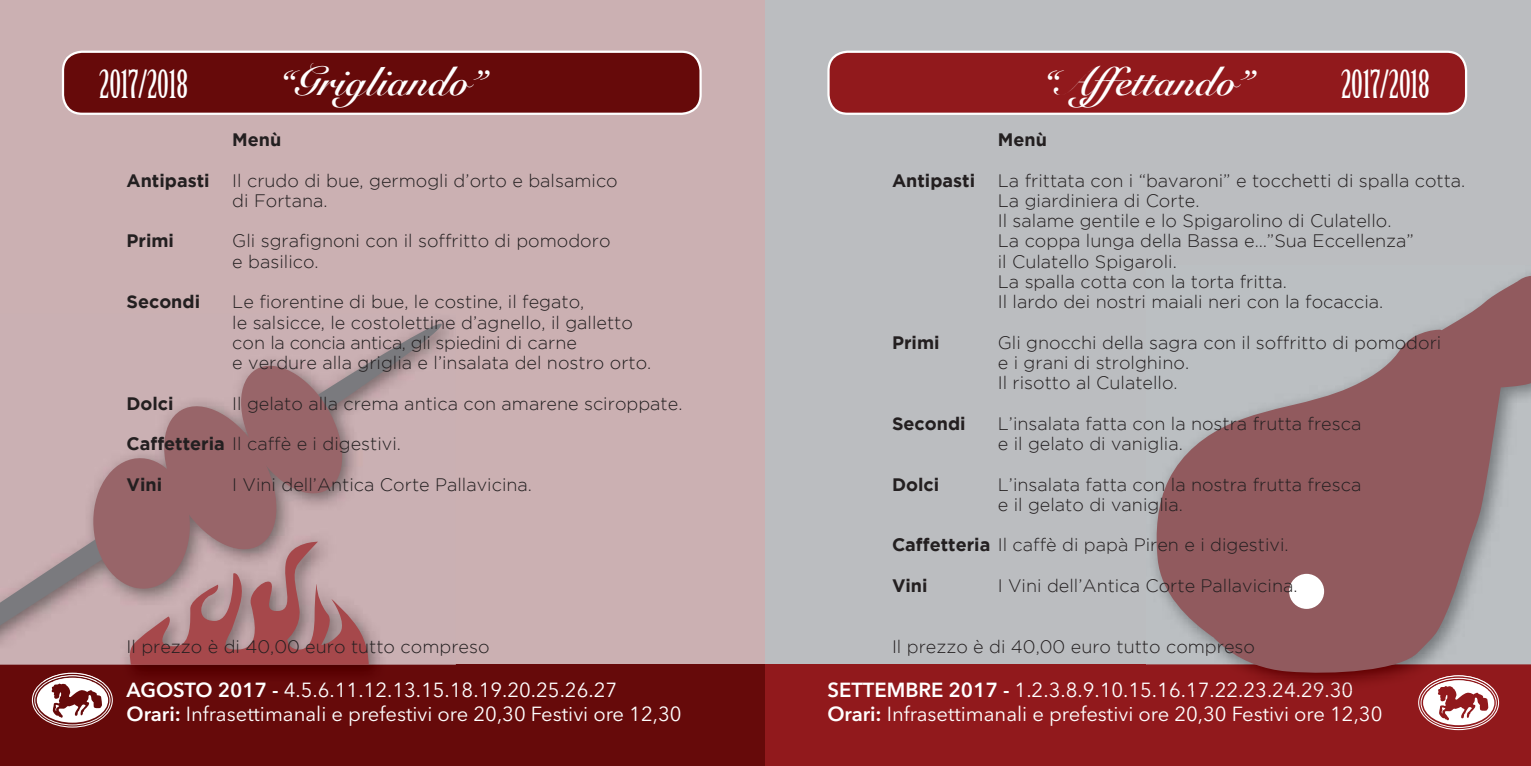
<style>
.page{position:relative;width:1531px;height:766px;background:#fff}
.page>*{position:absolute;margin:0;border:0;box-sizing:border-box;transform-origin:0 0}
.t1{font:700 40.5px "Snell Roundhand";color:#fff}
.t2{font:38.25px "Birch Std";color:#fff}
.t3{font:20.25px/24.3px "Avenir Next LT Pro";color:#fff}
.t4{font:300 18px/20.2px "Gotham";color:#231f20}
.t5{font:700 18px "Gotham";color:#231f20}
.s1{font-weight:700}
.s2{font-weight:600}
.s3{color:#fafbfb}
.s4{color:#edeeef}
.s5{color:#e3e4e5}
</style>
<div class="page">
<div style="left:0;top:0;width:765px;height:765px;background:#cbb0b2"></div>
<div style="left:0;top:664px;width:765px;height:101px;background:#660a0a"></div>
<div style="left:63px;top:52px;width:637px;height:62px;background:#660a0a;border-radius:19px"></div>
<div style="left:62px;top:51px;width:640px;height:64px;border:2px solid #fff;border-radius:19px"></div>
<svg style="left:32px;top:681px;width:81px;height:46px"></svg>
<div style="left:765px;top:0;width:766px;height:765px;background:#bbbdc0"></div>
<div style="left:765px;top:664px;width:766px;height:101px;background:#91191c"></div>
<div style="left:828px;top:52px;width:638px;height:62px;background:#91191c;border-radius:19px"></div>
<div style="left:827px;top:51px;width:640px;height:64px;border:2px solid #fff;border-radius:19px"></div>
<svg style="left:1418px;top:689px;width:81px;height:41px"></svg>
<img style="left:1146px;top:273px;width:385px;height:410px">
<img style="left:1146px;top:681px;width:206px;height:3px">
<img style="left:1422px;top:675px;width:72px;height:14px">
<img style="left:1426px;top:677px;width:65px;height:12px">
<img style="left:1429px;top:680px;width:59px;height:9px">
<img style="left:1438px;top:686px;width:16px;height:3px">
<svg style="left:1155px;top:275px;width:376px;height:400px;fill:#915a5e"></svg>
<div style="left:1289px;top:573px;width:35px;height:35px;background:#fff;border-radius:50%"></div>
<img style="left:0;top:664px;width:456px;height:10px">
<img style="left:42px;top:672px;width:60px;height:9px">
<img style="left:47px;top:675px;width:51px;height:6px">
<img style="left:52px;top:677px;width:41px;height:4px">
<svg style="left:0;top:322px;width:443px;height:318px"></svg>
<svg style="left:87px;top:357px;width:282px;height:307px"></svg>
<h1 class="t1" style="left:279px;top:57px;width:208px">“Grigliando”</h1>
<h2 class="t2" style="left:99px;top:70px;width:90px">2017/2018</h2>
<h1 class="t1" style="left:1042px;top:57px;width:211px">“Affettando”</h1>
<p class="t5" style="left:232px;top:133px;width:51px">Menù</p>
<p class="t5" style="left:998px;top:133px;width:51px">Menù</p>
<h2 class="t2" style="left:1341px;top:70px;width:90px">2017/2018</h2>
<p class="t5" style="left:126px;top:173px;width:85px">Antipasti</p>
<p class="t4" style="left:232px;top:171px;width:387px">Il crudo di bue, germogli d’orto e balsamico di Fortana.</p>
<p class="t5" style="left:126px;top:234px;width:49px">Primi</p>
<p class="t4" style="left:232px;top:232px;width:380px">Gli sgrafignoni con il soffritto di pomodoro e basilico.</p>
<p class="t5" style="left:126px;top:295px;width:75px">Secondi</p>
<p class="t4" style="left:232px;top:293px;width:421px">Le fiorentine di bue, le costine, il fegato,<br>le salsicce, le costolettine d’agnello, il galletto con la concia antica, gli spiedini di carne<br>e verdure alla griglia e l’insalata del nostro orto.</p>
<p class="t5" style="left:126px;top:396px;width:49px">Dolci</p>
<p class="t4" style="left:232px;top:394px;width:452px">Il gelato alla crema antica con amarene sciroppate.</p>
<p class="t4" style="left:126px;top:435px;width:276px"><span class="s1">Caffetteria</span> Il caffè e i digestivi.</p>
<p class="t5" style="left:126px;top:477px;width:37px">Vini</p>
<p class="t4" style="left:232px;top:475px;width:301px">I Vini dell’Antica Corte Pallavicina.</p>
<p class="t4" style="left:126px;top:637px;width:364px">Il prezzo è di 40,00 euro tutto compreso</p>
<p class="t3" style="left:126px;top:679px;width:556px"><span class="s2">AGOSTO 2017 -</span> 4.5.6.11.12.13.15.18.19.20.25.26.27<br><span class="s2">Orari:</span> Infrasettimanali e prefestivi ore 20,30 Festivi ore 12,30</p>
<p class="t5" style="left:892px;top:173px;width:85px">Antipasti</p>
<p class="t4" style="left:998px;top:171px;width:469px">La frittata con i “bavaroni” e tocchetti di spalla cotta.<br>La giardiniera di Corte.<br>Il salame gentile e lo Spigarolino di Culatello.<br>La coppa lunga della Bassa e…”Sua Eccellenza”<br>il Culatello Spigaroli.<br>La spalla cotta con la torta fritta.<br>Il lardo dei nostri maiali neri con la focaccia.</p>
<p class="t5" style="left:892px;top:335px;width:49px">Primi</p>
<p class="t4" style="left:998px;top:333px;width:445px">Gli gnocchi della sagra con il soffritto di pomodori e i grani di strolghino.<br>Il risotto al Culatello.</p>
<p class="t5" style="left:892px;top:416px;width:75px">Secondi</p>
<p class="t4" style="left:998px;top:414px;width:365px">L’insalata fatta con la nostra frutta fresca e il gelato di vaniglia.</p>
<p class="t5" style="left:892px;top:477px;width:49px">Dolci</p>
<p class="t4" style="left:998px;top:475px;width:365px">L’insalata fatta con la nostra frutta fresca e il gelato di vaniglia.</p>
<p class="t4" style="left:892px;top:536px;width:398px"><span class="s1">Caffetteria</span> Il caffè di papà Piren e i digestivi.</p>
<p class="t5" style="left:892px;top:578px;width:37px">Vini</p>
<p class="t4" style="left:998px;top:576px;width:301px">I Vini dell’Antica Corte Pallavicina.</p>
<p class="t4" style="left:892px;top:637px;width:364px">Il prezzo è di 40,00 euro tutto compreso</p>
<p class="t3" style="left:827px;top:679px;width:556px"><span class="s2">SETTEMBRE 2017 -</span> 1.2.3.8.9.10.1 . . . . . . .<br><span class="s2">Orari:</span> Infrasettimanali e prefestivi ore 20,30 Festivi ore 12,30</p>
<p class="t3" style="left:1140px;top:679px;width:215px">5 16 17 22 23 <span class="s3">2</span><span class="s4">4</span> <span class="s5">29 30</span></p>
</div>
